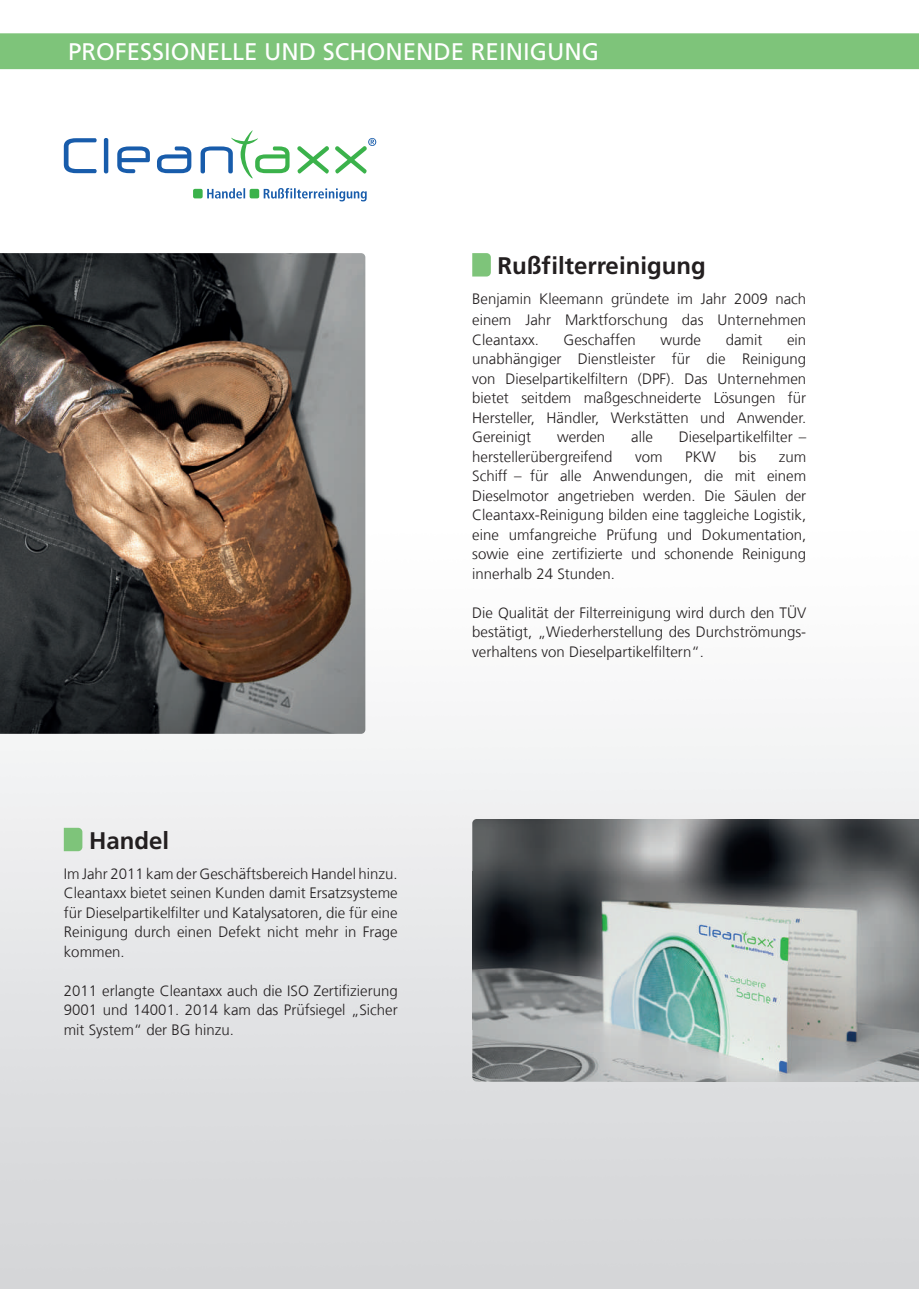
<style>
.page{position:relative;width:919px;height:1289px;background:#fff}
.page>*{position:absolute;margin:0;border:0;box-sizing:border-box;transform-origin:0 0}
.t1{font:24px "Frutiger LT Com";color:#fff}
.t2{font:700 24px "Frutiger LT Com";color:#231f20}
.t3{font:300 15px/19.5px "Frutiger LT Com";color:#231f20;text-align:justify}
</style>
<div class="page">
<img style="left:0;top:69px;width:714px;height:682px">
<svg style="left:472px;top:253px;width:19px;height:23px"></svg>
<svg style="left:64px;top:827px;width:18px;height:24px"></svg>
<img style="left:0;top:253px;width:365px;height:480px">
<img style="left:918px;top:819px;width:1px;height:262px">
<img style="left:472px;top:819px;width:446px;height:262px">
<svg style="left:64px;top:138px;width:33px;height:35px"></svg>
<hr style="left:104px;top:138px;width:4px;height:35px;background:#185cab;border-radius:2px">
<svg style="left:117px;top:146px;width:33px;height:27px"></svg>
<svg style="left:157px;top:146px;width:34px;height:27px"></svg>
<svg style="left:297px;top:146px;width:32px;height:27px"></svg>
<svg style="left:200px;top:126px;width:89px;height:56px"></svg>
<svg style="left:335px;top:138px;width:41px;height:35px"></svg>
<svg style="left:207px;top:188px;width:159px;height:13px"></svg>
<div style="left:193px;top:189px;width:10px;height:9px;background:#3bb24b;border-radius:2px"></div>
<div style="left:249px;top:189px;width:10px;height:9px;background:#3bb24b;border-radius:2px"></div>
<div style="left:0;top:33px;width:918px;height:36px;background:#7ec47a"></div>
<h1 class="t1" style="left:68px;top:37px;width:532px">PROFESSIONELLE UND SCHONENDE REINIGUNG</h1>
<h1 class="t2" style="left:89px;top:825px;width:82px">Handel</h1>
<p class="t3" style="left:64px;top:863px;width:335px">Im Jahr 2011 kam der Geschäftsbereich Handel hinzu.<br>Cleantaxx bietet seinen Kunden damit Ersatzsysteme für Dieselpartikelfilter und Katalysatoren, die für eine Reinigung durch einen Defekt nicht mehr in Frage kommen.</p>
<p class="t3" style="left:64px;top:980px;width:335px">2011 erlangte Cleantaxx auch die ISO Zertifizierung 9001 und 14001. 2014 kam das Prüfsiegel „Sicher mit System“ der BG hinzu.</p>
<h1 class="t2" style="left:497px;top:251px;width:210px">Rußfilterreinigung</h1>
<p class="t3" style="left:472px;top:288px;width:335px;line-height:21px">Benjamin Kleemann gründete im Jahr 2009 nach einem Jahr Marktforschung das Unternehmen</p>
<p class="t3" style="left:472px;top:329px;width:68px">Cleantaxx.</p>
<p class="t3" style="left:563px;top:329px;width:74px">Geschaffen</p>
<p class="t3" style="left:660px;top:329px;width:42px">wurde</p>
<p class="t3" style="left:725px;top:329px;width:38px">damit</p>
<p class="t3" style="left:472px;top:329px;width:335px;text-indent:315px">ein unabhängiger Dienstleister für die Reinigung von Dieselpartikelfiltern (DPF). Das Unternehmen bietet seitdem maßgeschneiderte Lösungen für Hersteller, Händler, Werkstätten und Anwender.<br>Gereinigt</p>
<p class="t3" style="left:557px;top:427px;width:50px">werden</p>
<p class="t3" style="left:631px;top:427px;width:23px">alle</p>
<p class="t3" style="left:678px;top:427px;width:129px">Dieselpartikelfilter –</p>
<p class="t3" style="left:472px;top:446px;width:142px">herstellerübergreifend</p>
<p class="t3" style="left:635px;top:446px;width:29px">vom</p>
<p class="t3" style="left:685px;top:446px;width:32px">PKW</p>
<p class="t3" style="left:738px;top:446px;width:19px">bis</p>
<p class="t3" style="left:472px;top:446px;width:335px;text-indent:306px">zum Schiff – für alle Anwendungen, die mit einem Dieselmotor angetrieben werden. Die Säulen der Cleantaxx-Reinigung bilden eine taggleiche Logistik, eine umfangreiche Prüfung und Dokumentation, sowie eine zertifizierte und schonende Reinigung innerhalb 24 Stunden.</p>
<p class="t3" style="left:472px;top:602px;width:335px">Die Qualität der Filterreinigung wird durch den TÜV bestätigt, „Wiederherstellung des Durchströmungs&shy;verhaltens von Dieselpartikelfiltern“.</p>
</div>
